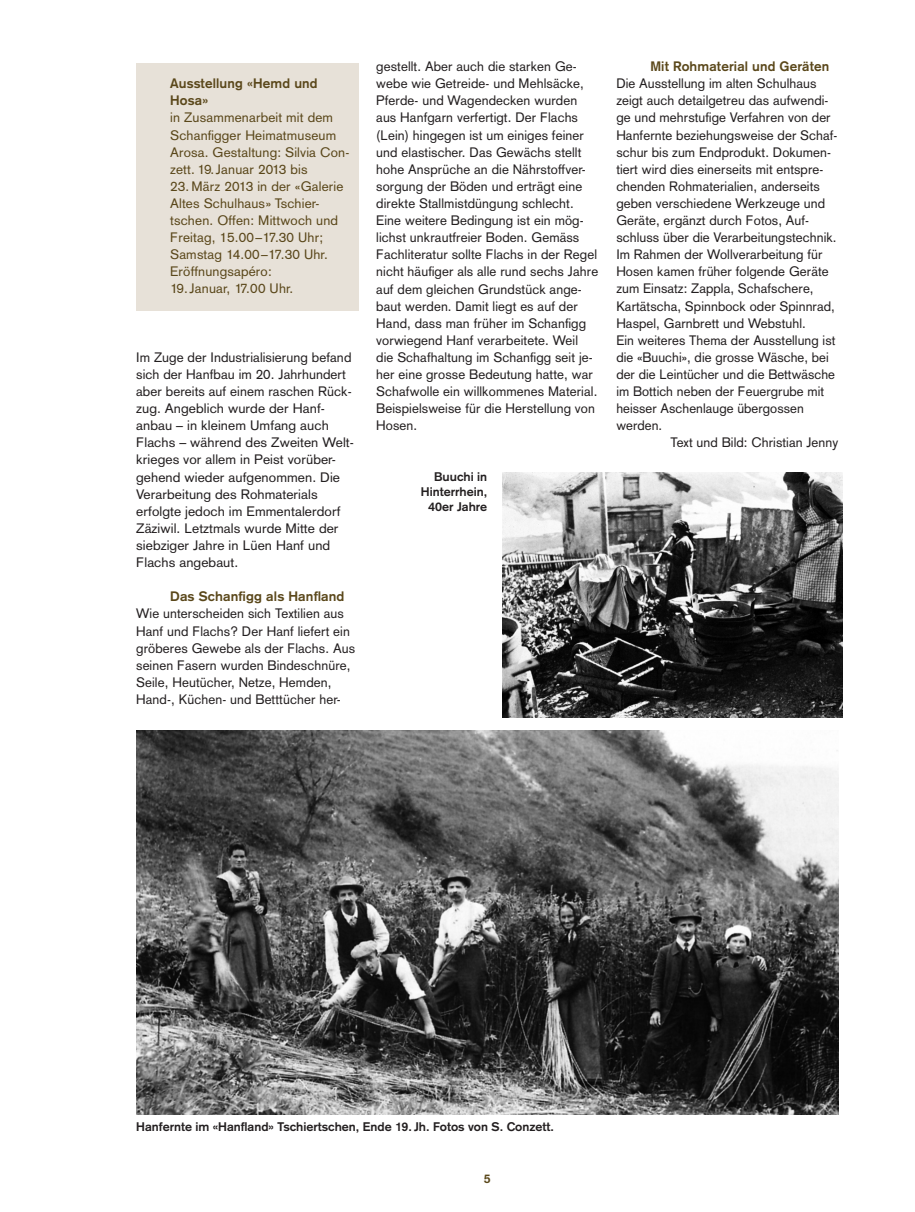
<style>
.page{position:relative;width:915px;height:1212px;background:#fff}
.page>*{position:absolute;margin:0;border:0;box-sizing:border-box;transform-origin:0 0}
.t1{font:13.5px/17.1px "Akzidenz Grotesk";letter-spacing:.005em;color:#231f20}
.t2{font:13.5px/17.1px "Akzidenz Grotesk";letter-spacing:.01em;color:#5a471a}
.t3{font:700 13.5px/17.1px "Akzidenz Grotesk";letter-spacing:.01em;color:#5a471a}
.t4{font:700 12.3px/14.7px "Akzidenz Grotesk";color:#231f20;text-align:right}
.t5{font:700 12.3px "Akzidenz Grotesk";color:#5a471a}
</style>
<div class="page">
<img style="left:136px;top:730px;width:702px;height:384px">
<img style="left:502px;top:473px;width:340px;height:244px">
<div style="left:136px;top:63px;width:222px;height:247px;background:#e7e1d8"></div>
<p class="t3" style="left:170px;top:75px;width:149px">Ausstellung «Hemd und<br>Hosa»</p>
<p class="t2" style="left:170px;top:109px;width:180px">in Zusammenarbeit mit dem<br>Schanfigger Heimatmuseum<br>Arosa. Gestaltung: Silvia Con&shy;zett. 19.Januar 2013 bis</p>
<p class="t2" style="left:170px;top:178px;width:175px">23. März 2013 in der «Galerie<br>Altes Schulhaus» Tschier&shy;tschen. Offen: Mittwoch und<br>Freitag, 15.00–17.30 Uhr;<br>Samstag 14.00–17.30 Uhr.<br>Eröffnungsapéro:<br>19.Januar, 17.00 Uhr.</p>
<p class="t1" style="left:136px;top:349px;width:219px">Im Zuge der Industrialisierung befand sich der Hanfbau im 20. Jahrhundert aber bereits auf einem raschen Rück&shy;zug. Angeblich wurde der Hanf&shy;anbau – in kleinem Umfang auch<br>Flachs – während des Zweiten Welt&shy;krieges vor allem in Peist vorüber&shy;gehend wieder aufgenommen. Die<br>Verarbeitung des Rohmaterials erfolgte jedoch im Emmentalerdorf<br>Zäziwil. Letztmals wurde Mitte der siebziger Jahre in Lüen Hanf und<br>Flachs angebaut.</p>
<p class="t3" style="left:170px;top:588px;width:176px">Das Schanfigg als Hanfland</p>
<p class="t1" style="left:136px;top:605px;width:220px">Wie unterscheiden sich Textilien aus Hanf und Flachs? Der Hanf liefert ein gröberes Gewebe als der Flachs. Aus seinen Fasern wurden Bindeschnüre, Seile, Heutücher, Netze, Hemden, Hand-, Küchen- und Betttücher her-</p>
<p class="t1" style="left:376px;top:58px;width:223px">gestellt. Aber auch die starken Ge&shy;webe wie Getreide- und Mehlsäcke, Pferde- und Wagendecken wurden aus Hanfgarn verfertigt. Der Flachs (Lein) hingegen ist um einiges feiner und elastischer. Das Gewächs stellt hohe Ansprüche an die Nährstoffver&shy;sorgung der Böden und erträgt eine direkte Stallmistdüngung schlecht.<br>Eine weitere Bedingung ist ein mög&shy;lichst unkrautfreier Boden. Gemäss Fachliteratur sollte Flachs in der Regel nicht häufiger als alle rund sechs Jahre auf dem gleichen Grundstück ange&shy;baut werden. Damit liegt es auf der Hand, dass man früher im Schanfigg vorwiegend Hanf verarbeitete. Weil die Schafhaltung im Schanfigg seit je&shy;her eine grosse Bedeutung hatte, war Schafwolle ein willkommenes Material.<br>Beispielsweise für die Herstellung von Hosen.</p>
<p class="t3" style="left:650px;top:58px;width:180px">Mit Rohmaterial und Geräten</p>
<p class="t1" style="left:616px;top:75px;width:201px">Die Ausstellung im alten Schulhaus</p>
<p class="t1" style="left:616px;top:92px;width:213px">zeigt auch detailgetreu das aufwendi-</p>
<p class="t1" style="left:616px;top:109px;width:216px">ge und mehrstufige Verfahren von der</p>
<p class="t1" style="left:616px;top:126px;width:222px">Hanfernte beziehungsweise der Schaf-</p>
<p class="t1" style="left:616px;top:143px;width:216px">schur bis zum Endprodukt. Dokumen-</p>
<p class="t1" style="left:616px;top:160px;width:208px">tiert wird dies einerseits mit entspre-</p>
<p class="t1" style="left:616px;top:178px;width:205px">chenden Rohmaterialien, anderseits</p>
<p class="t1" style="left:616px;top:195px;width:210px">geben verschiedene Werkzeuge und</p>
<p class="t1" style="left:616px;top:212px;width:194px">Geräte, ergänzt durch Fotos, Auf-</p>
<p class="t1" style="left:616px;top:229px;width:222px">schluss über die Verarbeitungstechnik.</p>
<p class="t1" style="left:616px;top:246px;width:208px">Im Rahmen der Wollverarbeitung für</p>
<p class="t1" style="left:616px;top:263px;width:214px">Hosen kamen früher folgende Geräte</p>
<p class="t1" style="left:616px;top:280px;width:199px">zum Einsatz: Zappla, Schafschere,</p>
<p class="t1" style="left:616px;top:297px;width:220px">Kartätscha, Spinnbock oder Spinnrad,</p>
<p class="t1" style="left:616px;top:314px;width:191px">Haspel, Garnbrett und Webstuhl.</p>
<p class="t1" style="left:616px;top:331px;width:220px">Ein weiteres Thema der Ausstellung ist</p>
<p class="t1" style="left:616px;top:349px;width:214px">die «Buuchi», die grosse Wäsche, bei</p>
<p class="t1" style="left:616px;top:366px;width:220px">der die Leintücher und die Bettwäsche</p>
<p class="t1" style="left:616px;top:383px;width:209px">im Bottich neben der Feuergrube mit</p>
<p class="t1" style="left:616px;top:400px;width:189px">heisser Aschenlauge übergossen</p>
<p class="t1" style="left:616px;top:417px;width:47px">werden.</p>
<p class="t1" style="left:670px;top:434px;width:169px">Text und Bild: Christian Jenny</p>
<p class="t4" style="left:421px;top:470px;width:68px">Buuchi in<br>Hinterrhein,<br>40er Jahre</p>
<p class="t4" style="left:136px;top:1120px;width:419px">Hanfernte im «Hanfland» Tschiertschen, Ende 19. Jh. Fotos von S. Conzett.</p>
<p class="t5" style="left:483px;top:1171px;width:8px">5</p>
</div>
